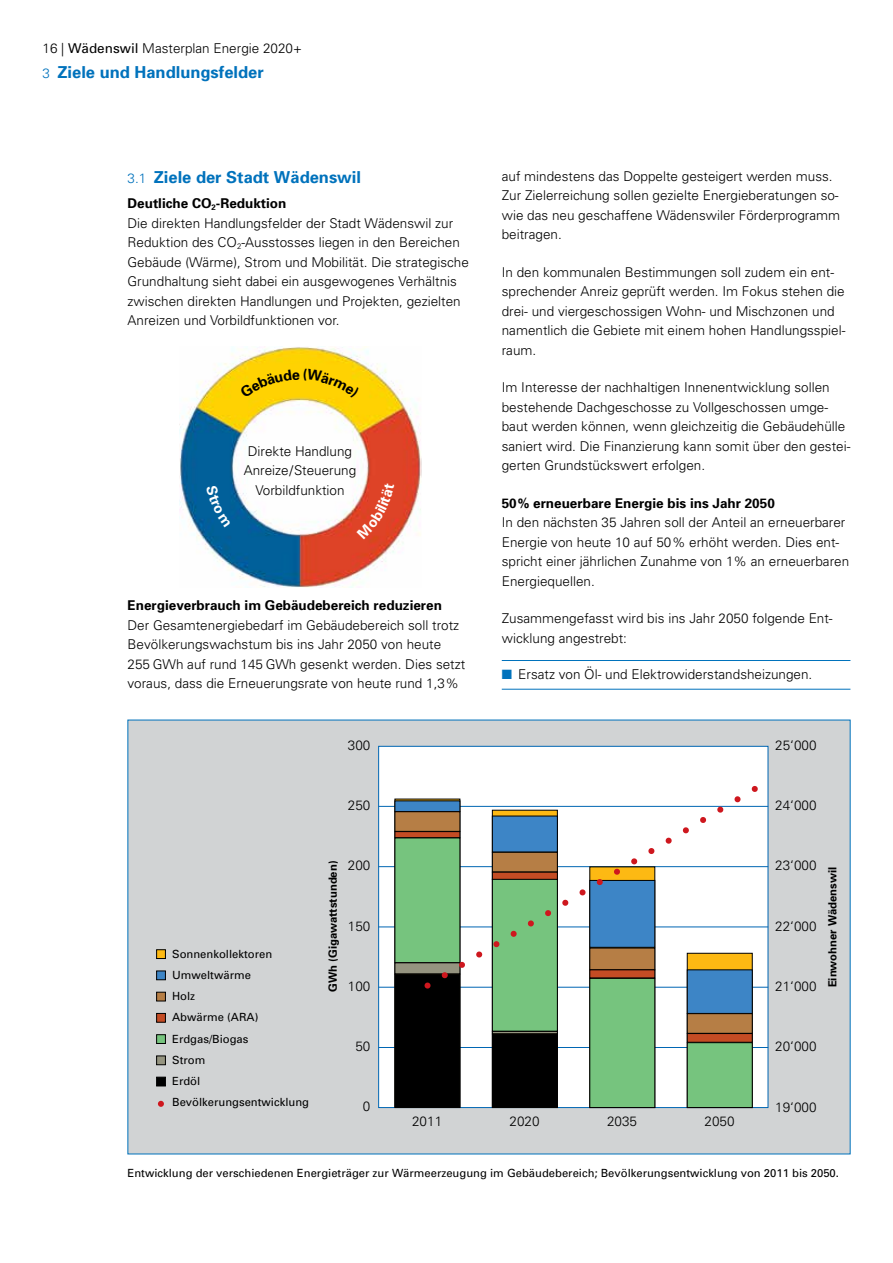
<style>
.page{position:relative;width:893px;height:1263px;background:#fff}
.page>*{position:absolute;margin:0;border:0;box-sizing:border-box;transform-origin:0 0}
.t1{font:700 16.5px "Univers";color:#0072bc}
.t2{font:300 13.5px/19.5px "Univers";color:#000}
.t3{font:700 13.5px "Univers";color:#000}
.t4{font:11.25px/21.3px "Univers";color:#000}
.t5{font:700 11.25px "Univers";color:#000}
.s1{font-weight:400}
.s2{font-weight:300;font-size:13.5px}
.s3{font-weight:700}
.s4{color:#0072bc}
</style>
<div class="page">
<img style="left:180px;top:346px;width:242px;height:242px">
<div style="left:128px;top:720px;width:722px;height:434px;background:#d1d3d4"></div>
<div style="left:378px;top:746px;width:390px;height:362px;background:#fff;border:1px solid #0066b3"></div>
<hr style="left:378px;top:806px;width:390px;height:1px;background:#0066b3">
<hr style="left:378px;top:866px;width:390px;height:1px;background:#0066b3">
<hr style="left:378px;top:927px;width:390px;height:1px;background:#0066b3">
<hr style="left:378px;top:987px;width:390px;height:1px;background:#0066b3">
<hr style="left:378px;top:1047px;width:390px;height:1px;background:#0066b3">
<div style="left:492px;top:810px;width:66px;height:298px;background:linear-gradient(to right,#fdb913,#fdb913);border:1px solid #000"></div>
<svg style="left:590px;top:867px;width:65px;height:81px"></svg>
<div style="left:687px;top:953px;width:65px;height:155px;background:#fdb913;border:1px solid #000"></div>
<div style="left:395px;top:801px;width:65px;height:11px;background:#3d85c6"></div>
<div style="left:492px;top:816px;width:66px;height:36px;background:#3d85c6;border:1px solid #000"></div>
<div style="left:590px;top:880px;width:65px;height:67px;background:#3d85c6;border:1px solid #000"></div>
<div style="left:687px;top:970px;width:65px;height:44px;background:#3d85c6"></div>
<div style="left:395px;top:811px;width:65px;height:20px;background:#b67e45;border:1px solid #000"></div>
<div style="left:492px;top:852px;width:66px;height:20px;background:#b67e45;border:1px solid #000"></div>
<div style="left:590px;top:948px;width:65px;height:22px;background:#b67e45;border:1px solid #000"></div>
<div style="left:687px;top:1013px;width:65px;height:20px;background:#b67e45;border:1px solid #000"></div>
<div style="left:395px;top:831px;width:65px;height:7px;background:#c44c24;border:1px solid #000"></div>
<div style="left:492px;top:872px;width:66px;height:8px;background:#c44c24;border:1px solid #000"></div>
<div style="left:590px;top:970px;width:65px;height:8px;background:#c44c24"></div>
<div style="left:687px;top:1033px;width:65px;height:9px;background:#c44c24;border:1px solid #000"></div>
<div style="left:395px;top:838px;width:65px;height:125px;background:#76c47e"></div>
<div style="left:492px;top:879px;width:66px;height:152px;background:#76c47e;border:1px solid #000"></div>
<div style="left:590px;top:978px;width:65px;height:130px;background:#76c47e;border:1px solid #000"></div>
<div style="left:687px;top:1042px;width:65px;height:66px;background:#76c47e;border:1px solid #000"></div>
<div style="left:395px;top:962px;width:65px;height:12px;background:#959480;border:1px solid #000"></div>
<div style="left:492px;top:1031px;width:66px;height:3px;background:#959480;border:1px solid #000"></div>
<div style="left:395px;top:974px;width:65px;height:133px;background:#000"></div>
<div style="left:492px;top:1034px;width:66px;height:73px;background:#000"></div>
<div style="left:156px;top:949px;width:10px;height:10px;background:#fdb913;border:1px solid #000"></div>
<div style="left:156px;top:971px;width:10px;height:9px;background:#3d85c6;border:1px solid #000"></div>
<div style="left:156px;top:992px;width:10px;height:9px;background:#b67e45;border:1px solid #000"></div>
<div style="left:156px;top:1013px;width:10px;height:9px;background:#c44c24;border:1px solid #000"></div>
<div style="left:156px;top:1034px;width:10px;height:10px;background:#76c47e;border:1px solid #000"></div>
<div style="left:156px;top:1056px;width:10px;height:9px;background:#959480;border:1px solid #000"></div>
<div style="left:156px;top:1077px;width:10px;height:9px;background:#000;border:1px solid #000"></div>
<svg style="left:424px;top:982px;width:7px;height:7px"></svg>
<svg style="left:441px;top:972px;width:7px;height:7px"></svg>
<svg style="left:459px;top:961px;width:6px;height:7px"></svg>
<svg style="left:476px;top:951px;width:7px;height:7px"></svg>
<svg style="left:493px;top:941px;width:7px;height:6px"></svg>
<svg style="left:510px;top:930px;width:7px;height:7px"></svg>
<svg style="left:527px;top:920px;width:7px;height:7px"></svg>
<svg style="left:545px;top:910px;width:6px;height:6px"></svg>
<svg style="left:562px;top:899px;width:7px;height:7px"></svg>
<svg style="left:579px;top:889px;width:7px;height:7px"></svg>
<svg style="left:596px;top:879px;width:7px;height:6px"></svg>
<svg style="left:613px;top:868px;width:7px;height:7px"></svg>
<svg style="left:631px;top:858px;width:7px;height:7px"></svg>
<svg style="left:648px;top:848px;width:7px;height:6px"></svg>
<svg style="left:665px;top:837px;width:7px;height:7px"></svg>
<svg style="left:682px;top:827px;width:7px;height:7px"></svg>
<svg style="left:700px;top:817px;width:6px;height:6px"></svg>
<svg style="left:717px;top:806px;width:7px;height:7px"></svg>
<svg style="left:734px;top:796px;width:7px;height:7px"></svg>
<svg style="left:751px;top:786px;width:7px;height:6px"></svg>
<svg style="left:158px;top:1101px;width:6px;height:6px"></svg>
<hr style="left:502px;top:660px;width:348px;height:1px;background:#0072bc">
<hr style="left:502px;top:689px;width:348px;height:1px;background:#0072bc">
<div style="left:240px;top:369px;width:120px;height:29px;background:#ffd202"></div>
<svg style="left:206px;top:485px;width:25px;height:42px"></svg>
<svg style="left:357px;top:483px;width:37px;height:56px;background:#de4c32"></svg>
<p class="t2" style="left:43px;top:39px;width:261px">16 | <span class="s1">Wädenswil</span> Masterplan Energie 2020+</p>
<p class="t1" style="left:43px;top:62px;width:223px"><span class="s2">3</span> Ziele und Handlungsfelder</p>
<p class="t1" style="left:128px;top:167px;width:235px"><span class="s2">3.1</span> Ziele der Stadt Wädenswil</p>
<p class="t2" style="left:128px;top:194px;width:343px"><span class="s3">Deutliche CO</span><sub>2</sub><span class="s3">-Reduktion<br></span>Die direkten Handlungsfelder der Stadt Wädenswil zur Reduktion des CO<sub>2</sub>-Ausstosses liegen in den Bereichen Gebäude (Wärme), Strom und Mobilität. Die strategische Grundhaltung sieht dabei ein ausgewogenes Verhältnis zwischen direkten Handlungen und Projekten, gezielten Anreizen und Vorbildfunktionen vor.</p>
<p class="t2" style="left:244px;top:441px;width:114px;text-align:center">Direkte Handlung<br>Anreize/Steuerung<br>Vorbildfunktion</p>
<p class="t3" style="left:128px;top:597px;width:316px">Energieverbrauch im Gebäudebereich reduzieren</p>
<p class="t2" style="left:128px;top:615px;width:339px">Der Gesamtenergiebedarf im Gebäudebereich soll trotz Bevölkerungswachstum bis ins Jahr 2050 von heute 255 GWh auf rund 145 GWh gesenkt werden. Dies setzt voraus, dass die Erneuerungsrate von heute rund 1,3%</p>
<p class="t2" style="left:348px;top:735px;width:24px">300</p>
<p class="t2" style="left:348px;top:795px;width:24px">250</p>
<p class="t2" style="left:502px;top:166px;width:340px">auf mindestens das Doppelte gesteigert werden muss.<br>Zur Zielerreichung sollen gezielte Energieberatungen so&shy;wie das neu geschaffene Wädenswiler Förderprogramm beitragen.</p>
<p class="t2" style="left:502px;top:262px;width:345px">In den kommunalen Bestimmungen soll zudem ein ent&shy;sprechender Anreiz geprüft werden. Im Fokus stehen die drei- und viergeschossigen Wohn- und Mischzonen und namentlich die Gebiete mit einem hohen Handlungsspiel&shy;raum.</p>
<p class="t2" style="left:502px;top:378px;width:350px">Im Interesse der nachhaltigen Innenentwicklung sollen bestehende Dachgeschosse zu Vollgeschossen umge&shy;baut werden können, wenn gleichzeitig die Gebäudehülle saniert wird. Die Finanzierung kann somit über den gestei&shy;gerten Grundstückswert erfolgen.</p>
<p class="t3" style="left:502px;top:495px;width:275px">50% erneuerbare Energie bis ins Jahr 2050</p>
<p class="t2" style="left:502px;top:513px;width:349px">In den nächsten 35 Jahren soll der Anteil an erneuerbarer Energie von heute 10 auf 50% erhöht werden. Dies ent&shy;spricht einer jährlichen Zunahme von 1% an erneuerbaren Energiequellen.</p>
<p class="t2" style="left:502px;top:609px;width:332px">Zusammengefasst wird bis ins Jahr 2050 folgende Ent&shy;wicklung angestrebt:</p>
<p class="t2" style="left:502px;top:664px;width:312px"><span class="s4">■</span> Ersatz von Öl- und Elektrowiderstandsheizungen.</p>
<p class="t2" style="left:775px;top:735px;width:43px">25‘000</p>
<p class="t2" style="left:775px;top:795px;width:43px">24‘000</p>
<p class="t4" style="left:172px;top:943px;width:138px">Sonnenkollektoren<br>Umweltwärme<br>Holz<br>Abwärme (ARA)<br>Erdgas/Biogas<br>Strom<br>Erdöl<br>Bevölkerungsentwicklung</p>
<p class="t2" style="left:775px;top:856px;width:43px">23‘000</p>
<p class="t2" style="left:348px;top:856px;width:24px">200</p>
<p class="t5" style="left:326px;top:992px;width:133px;rotate:-90deg">GWh (Gigawattstunden)</p>
<p class="t5" style="left:826px;top:987px;width:122px;rotate:-90deg">Einwohner Wädenswil</p>
<p class="t2" style="left:775px;top:916px;width:43px">22‘000</p>
<p class="t2" style="left:348px;top:916px;width:24px">150</p>
<p class="t2" style="left:775px;top:976px;width:43px">21‘000</p>
<p class="t2" style="left:348px;top:976px;width:24px">100</p>
<p class="t2" style="left:355px;top:1037px;width:17px">50</p>
<p class="t2" style="left:363px;top:1097px;width:9px">0</p>
<p class="t2" style="left:412px;top:1111px;width:32px">2011</p>
<p class="t2" style="left:510px;top:1111px;width:32px">2020</p>
<p class="t2" style="left:607px;top:1111px;width:32px">2035</p>
<p class="t2" style="left:704px;top:1111px;width:32px">2050</p>
<p class="t2" style="left:775px;top:1037px;width:43px">20‘000</p>
<p class="t2" style="left:775px;top:1097px;width:43px">19‘000</p>
<p class="t4" style="left:128px;top:1162px;width:713px">Entwicklung der verschiedenen Energieträger zur Wärmeerzeugung im Gebäudebereich; Bevölkerungsentwicklung von 2011 bis 2050.</p>
</div>
